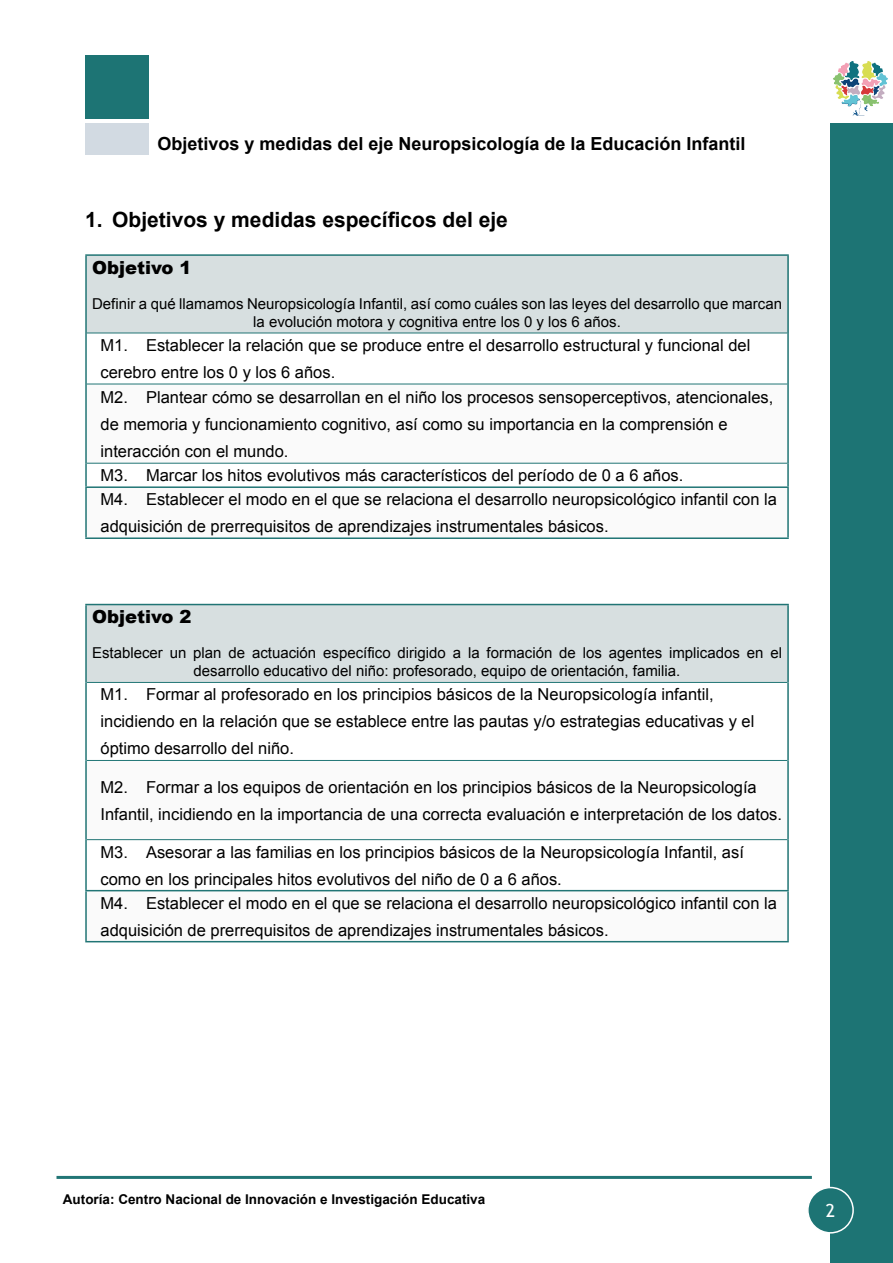
<style>
.page{position:relative;width:893px;height:1263px;background:#fff}
.page>*{position:absolute;margin:0;border:0;box-sizing:border-box;transform-origin:0 0}
.t1{font:700 21px "Arial";color:#000}
.t2{font:700 18px "Arial";color:#000}
.t3{font:900 18px "Arial";color:#000}
.t4{font:18px "Trebuchet MS";color:#fff}
.t5{font:16.5px/27px "Arial";color:#000}
.neuro_parrafo_objeti{font:15px/18px "Arial";color:#000;text-align:center}
.t6{font:700 13.5px "Arial";color:#000}
</style>
<div class="page">
<div style="left:85px;top:55px;width:64px;height:64px;background:#1d7474"></div>
<div style="left:85px;top:123px;width:64px;height:32px;background:#d2dae2"></div>
<img style="left:833px;top:61px;width:55px;height:55px">
<div style="left:831px;top:123px;width:62px;height:1140px;background:#1d7474"></div>
<div style="left:86px;top:255px;width:702px;height:78px;background:#d7dfe0"></div>
<svg style="left:87px;top:462px;width:700px;height:1px"></svg>
<hr style="left:85px;top:333px;width:2px;height:51px;background:#217575">
<hr style="left:787px;top:333px;width:2px;height:51px;background:#217575">
<hr style="left:87px;top:384px;width:700px;height:1px;background:#217575">
<hr style="left:85px;top:254px;width:704px;height:2px;background:#217575">
<hr style="left:85px;top:256px;width:2px;height:77px;background:#217575">
<hr style="left:787px;top:256px;width:2px;height:77px;background:#217575">
<hr style="left:85px;top:384px;width:2px;height:79px;background:#217575">
<hr style="left:787px;top:384px;width:2px;height:79px;background:#217575">
<hr style="left:85px;top:463px;width:2px;height:23px;background:#217575">
<hr style="left:787px;top:463px;width:2px;height:23px;background:#217575">
<hr style="left:85px;top:486px;width:704px;height:2px;background:#217575">
<hr style="left:85px;top:488px;width:2px;height:49px;background:#217575">
<hr style="left:787px;top:488px;width:2px;height:49px;background:#217575">
<hr style="left:85px;top:537px;width:704px;height:2px;background:#217575">
<hr style="left:87px;top:333px;width:700px;height:1px;background:#217575">
<hr style="left:87px;top:463px;width:700px;height:1px;background:#217575">
<div style="left:86px;top:604px;width:702px;height:78px;background:#d7dfe0"></div>
<svg style="left:87px;top:840px;width:700px;height:101px"></svg>
<hr style="left:85px;top:682px;width:2px;height:78px;background:#217575">
<hr style="left:787px;top:682px;width:2px;height:78px;background:#217575">
<hr style="left:87px;top:760px;width:700px;height:1px;background:#217575">
<hr style="left:85px;top:604px;width:704px;height:1px;background:#217575">
<hr style="left:85px;top:605px;width:2px;height:77px;background:#217575">
<hr style="left:787px;top:605px;width:2px;height:77px;background:#217575">
<hr style="left:85px;top:760px;width:2px;height:80px;background:#217575">
<hr style="left:787px;top:760px;width:2px;height:80px;background:#217575">
<hr style="left:85px;top:840px;width:2px;height:50px;background:#217575">
<hr style="left:787px;top:840px;width:2px;height:50px;background:#217575">
<hr style="left:85px;top:890px;width:704px;height:1px;background:#217575">
<hr style="left:85px;top:891px;width:2px;height:50px;background:#217575">
<hr style="left:787px;top:891px;width:2px;height:50px;background:#217575">
<hr style="left:85px;top:941px;width:704px;height:1px;background:#217575">
<hr style="left:87px;top:682px;width:700px;height:1px;background:#217575">
<hr style="left:87px;top:839px;width:700px;height:1px;background:#217575">
<hr style="left:57px;top:1176px;width:755px;height:3px;background:#217575">
<div style="left:808px;top:1187px;width:45px;height:46px;background:#1d7474;border-radius:50%"></div>
<div style="left:807px;top:1187px;width:47px;height:46px;border:2px solid #fff;border-radius:50%"></div>
<p class="t2" style="left:157px;top:132px;width:590px">Objetivos y medidas del eje Neuropsicología de la Educación Infantil</p>
<p class="t1" style="left:85px;top:205px;width:424px">1. Objetivos y medidas específicos del eje</p>
<p class="t3" style="left:92px;top:254px;width:101px">Objetivo 1</p>
<p class="neuro_parrafo_objeti" style="left:92px;top:295px;width:691px">Definir a qué llamamos Neuropsicología Infantil, así como cuáles son las leyes del desarrollo que marcan la evolución motora y cognitiva entre los 0 y los 6 años.</p>
<p class="t5" style="left:101px;top:332px;width:651px">M1. Establecer la relación que se produce entre el desarrollo estructural y funcional del cerebro entre los 0 y los 6 años.</p>
<p class="t5" style="left:101px;top:383px;width:674px">M2. Plantear cómo se desarrollan en el niño los procesos sensoperceptivos, atencionales, de memoria y funcionamiento cognitivo, así como su importancia en la comprensión e interacción con el mundo.</p>
<p class="t5" style="left:101px;top:462px;width:584px">M3. Marcar los hitos evolutivos más característicos del período de 0 a 6 años.</p>
<p class="t5" style="left:101px;top:486px;width:678px">M4. Establecer el modo en el que se relaciona el desarrollo neuropsicológico infantil con la adquisición de prerrequisitos de aprendizajes instrumentales básicos.</p>
<p class="t3" style="left:92px;top:604px;width:101px">Objetivo 2</p>
<p class="neuro_parrafo_objeti" style="left:92px;top:644px;width:691px">Establecer un plan de actuación específico dirigido a la formación de los agentes implicados en el desarrollo educativo del niño: profesorado, equipo de orientación, familia.</p>
<p class="t5" style="left:101px;top:681px;width:655px">M1. Formar al profesorado en los principios básicos de la Neuropsicología infantil, incidiendo en la relación que se establece entre las pautas y/o estrategias educativas y el óptimo desarrollo del niño.</p>
<p class="t5" style="left:101px;top:773px;width:683px">M2. Formar a los equipos de orientación en los principios básicos de la Neuropsicología<br>Infantil, incidiendo en la importancia de una correcta evaluación e interpretación de los datos.</p>
<p class="t5" style="left:101px;top:838px;width:645px">M3. Asesorar a las familias en los principios básicos de la Neuropsicología Infantil, así como en los principales hitos evolutivos del niño de 0 a 6 años.</p>
<p class="t5" style="left:101px;top:889px;width:678px">M4. Establecer el modo en el que se relaciona el desarrollo neuropsicológico infantil con la adquisición de prerrequisitos de aprendizajes instrumentales básicos.</p>
<p class="t6" style="left:63px;top:1190px;width:424px">Autoría: Centro Nacional de Innovación e Investigación Educativa</p>
<p class="t4" style="left:826px;top:1200px;width:11px">2</p>
</div>
